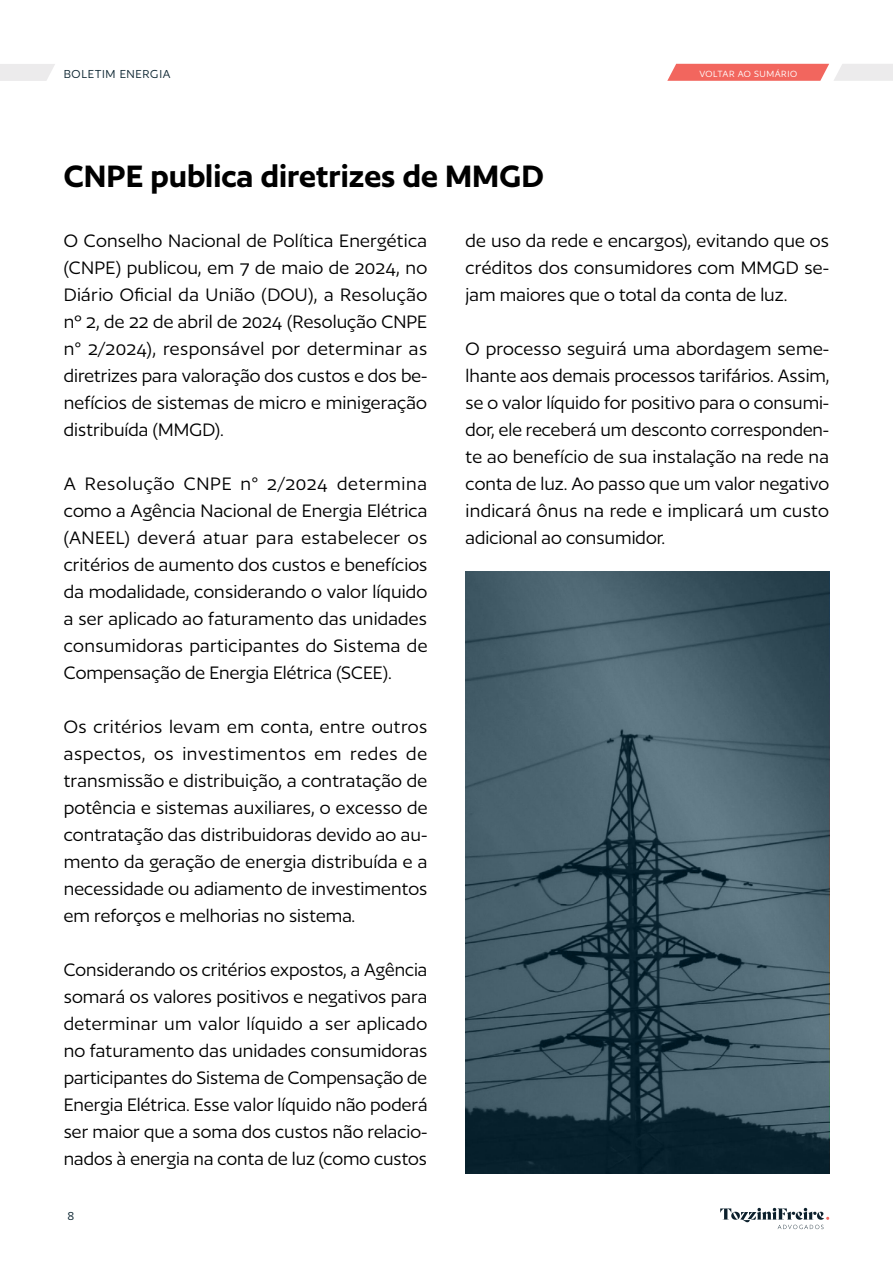
<style>
.page{position:relative;width:893px;height:1263px;background:#fff}
.page>*{position:absolute;margin:0;border:0;box-sizing:border-box;transform-origin:0 0}
.t1{font:600 36px "Author";color:#000}
.t2{font:21px/27px "Author";color:#000;text-align:justify}
.t3{font:13.5px "Author";letter-spacing:.05em;color:#0b2430}
.t4{font:10.5px "Author";letter-spacing:.05em;color:#fff}
</style>
<div class="page">
<svg style="left:720px;top:1208px;width:109px;height:21px"></svg>
<svg style="left:0;top:64px;width:55px;height:17px"></svg>
<svg style="left:667px;top:64px;width:226px;height:17px;background:#f1938e"></svg>
<img style="left:466px;top:571px;width:363px;height:603px">
<p class="t3" style="left:64px;top:67px;width:108px">BOLETIM ENERGIA</p>
<h1 class="t1" style="left:64px;top:158px;width:481px">CNPE publica diretrizes de MMGD</h1>
<p class="t4" style="left:699px;top:68px;width:99px">VOLTAR AO SUMÁRIO</p>
<p class="t2" style="left:64px;top:227px;width:365px">O Conselho Nacional de Política Energética (CNPE) publicou, em 7 de maio de 2024, no Diário Oficial da União (DOU), a Resolução nº 2, de 22 de abril de 2024 (Resolução CNPE n° 2/2024), responsável por determinar as diretrizes para valoração dos custos e dos be&shy;nefícios de sistemas de micro e minigeração distribuída (MMGD).</p>
<p class="t2" style="left:64px;top:470px;width:365px">A Resolução CNPE n° 2/2024 determina como a Agência Nacional de Energia Elétrica (ANEEL) deverá atuar para estabelecer os critérios de aumento dos custos e benefícios da modalidade, considerando o valor líquido a ser aplicado ao faturamento das unidades consumidoras participantes do Sistema de Compensação de Energia Elétrica (SCEE).</p>
<p class="t2" style="left:64px;top:713px;width:365px">Os critérios levam em conta, entre outros aspectos, os investimentos em redes de transmissão e distribuição, a contratação de potência e sistemas auxiliares, o excesso de contratação das distribuidoras devido ao au&shy;mento da geração de energia distribuída e a necessidade ou adiamento de investimentos em reforços e melhorias no sistema.</p>
<p class="t2" style="left:64px;top:956px;width:365px">Considerando os critérios expostos, a Agência somará os valores positivos e negativos para determinar um valor líquido a ser aplicado no faturamento das unidades consumidoras participantes do Sistema de Compensação de Energia Elétrica. Esse valor líquido não poderá ser maior que a soma dos custos não relacio&shy;nados à energia na conta de luz (como custos</p>
<p class="t3" style="left:68px;top:1209px;width:8px">8</p>
<p class="t2" style="left:466px;top:227px;width:365px">de uso da rede e encargos), evitando que os créditos dos consumidores com MMGD se&shy;jam maiores que o total da conta de luz.</p>
<p class="t2" style="left:466px;top:335px;width:365px">O processo seguirá uma abordagem seme&shy;lhante aos demais processos tarifários. Assim, se o valor líquido for positivo para o consumi&shy;dor, ele receberá um desconto corresponden&shy;te ao benefício de sua instalação na rede na conta de luz. Ao passo que um valor negativo indicará ônus na rede e implicará um custo adicional ao consumidor.</p>
</div>
